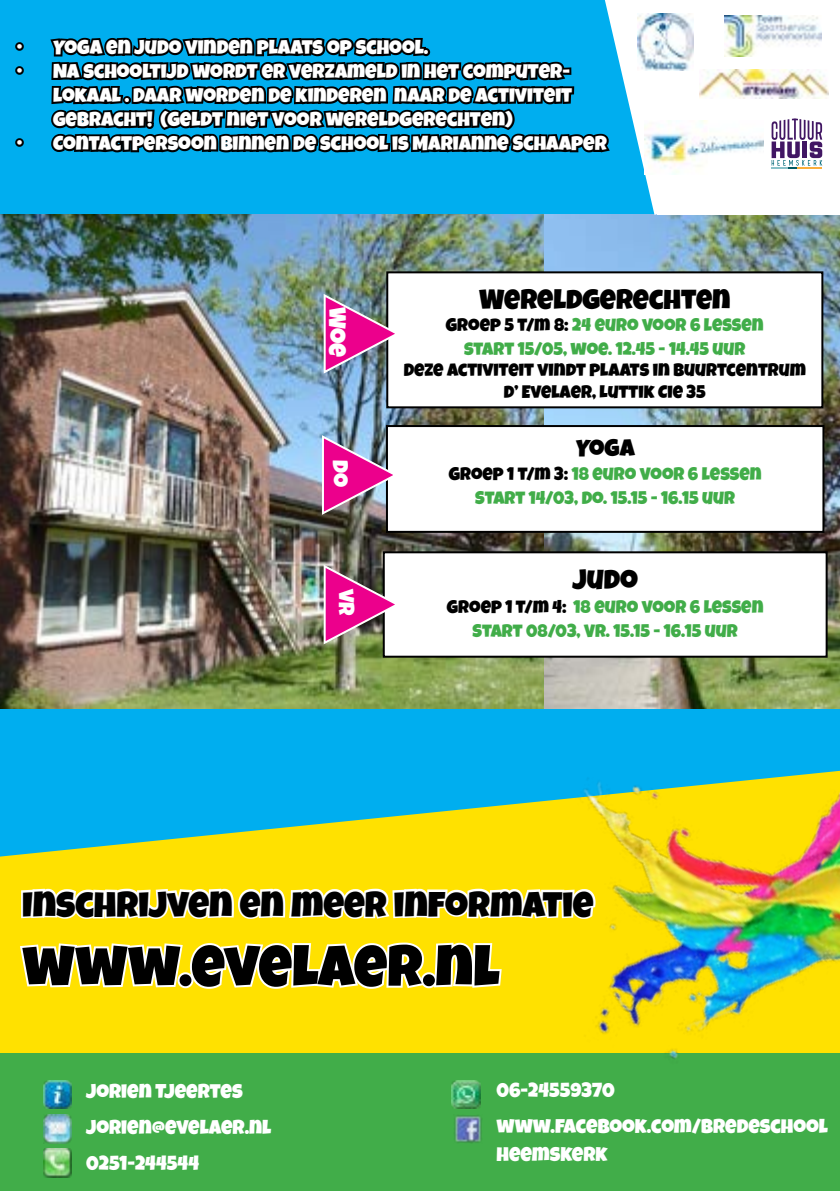
<style>
.page{position:relative;width:840px;height:1191px;background:#fff}
.page>*{position:absolute;margin:0;border:0;box-sizing:border-box;transform-origin:0 0}
.t1{font:58px "Luckiest Guy";color:#000}
.t2{font:36px "Luckiest Guy";color:#000}
.t3{font:28px "Luckiest Guy";color:#000}
.t4{font:24px "Luckiest Guy";color:#000}
.t5{font:24px "Luckiest Guy";color:#fff}
.t6{font:22px "Luckiest Guy";color:#fff}
.t7{font:20px/36px "Luckiest Guy";color:#fff}
.t8{font:18px/24px "Luckiest Guy";color:#41ad49;text-align:center}
.t9{font:18px/21.6px "Luckiest Guy";color:#000;text-align:center}
.s1{color:#000}
</style>
<div class="page">
<img style="left:0;top:214px;width:544px;height:495px">
<img style="left:544px;top:214px;width:295px;height:451px">
<div style="left:0;top:771px;width:432px;height:282px;background:#ffe100"></div>
<div style="left:0;top:1053px;width:839px;height:138px;background:#41ad49"></div>
<div style="left:383px;top:552px;width:443px;height:104px;background:#fff"></div>
<div style="left:382px;top:551px;width:445px;height:106px;border:2px solid #000"></div>
<div style="left:387px;top:426px;width:436px;height:106px;background:#fff"></div>
<div style="left:386px;top:425px;width:438px;height:108px;border:2px solid #000"></div>
<img style="left:321px;top:433px;width:72px;height:83px">
<img style="left:43px;top:1080px;width:29px;height:28px">
<img style="left:43px;top:1114px;width:29px;height:29px">
<img style="left:43px;top:1148px;width:29px;height:29px">
<img style="left:432px;top:665px;width:407px;height:478px">
<div style="left:0;top:0;width:839px;height:214px;background:#00aeef"></div>
<svg style="left:604px;top:0;width:235px;height:215px;fill:#fff"></svg>
<div style="left:387px;top:272px;width:434px;height:135px;background:#fff"></div>
<div style="left:386px;top:271px;width:436px;height:137px;border:2px solid #000"></div>
<img style="left:644px;top:121px;width:128px;height:53px">
<img style="left:637px;top:13px;width:56px;height:57px">
<img style="left:699px;top:69px;width:128px;height:30px">
<div style="left:764px;top:118px;width:64px;height:51px;background:#fff"></div>
<svg style="left:771px;top:118px;width:50px;height:51px"></svg>
<img style="left:723px;top:15px;width:98px;height:41px">
<svg style="left:15px;top:42px;width:9px;height:9px"></svg>
<svg style="left:15px;top:66px;width:9px;height:9px"></svg>
<svg style="left:15px;top:138px;width:9px;height:9px"></svg>
<svg style="left:50px;top:0;width:562px;height:155px"></svg>
<img style="left:19px;top:563px;width:578px;height:360px">
<svg style="left:18px;top:939px;width:485px;height:56px"></svg>
<img style="left:322px;top:292px;width:73px;height:83px">
<p class="t7" style="left:17px;top:30px;width:412px">• YOGA EN JUDO VINDEN PLAATS OP SCHOOL.</p>
<p class="t7" style="left:53px;top:60px;width:520px;line-height:24px;text-align:justify;text-indent:-36px">• NA SCHOOLTIJD WORDT ER VERZAMELD IN HET COMPUTER-LOKAAL . DAAR WORDEN DE KINDEREN NAAR DE ACTIVITEIT GEBRACHT! (GELDT NIET VOOR WERELDGERECHTEN)</p>
<p class="t7" style="left:17px;top:126px;width:591px">• CONTACTPERSOON BINNEN DE SCHOOL IS MARIANNE SCHAAPER</p>
<p class="t5" style="left:353px;top:306px;width:52px;rotate:90deg">WOE</p>
<p class="t6" style="left:355px;top:460px;width:28px;rotate:90deg">DO</p>
<p class="t6" style="left:360px;top:589px;width:28px;rotate:90deg">VR</p>
<h3 class="t3" style="left:479px;top:281px;width:253px">WERELDGERECHTEN</h3>
<p class="t8" style="left:445px;top:313px;width:319px"><span class="s1">GROEP 5 T/M 8:</span> 24 EURO VOOR 6 LESSEN<br>START 15/05, WOE. 12.45 - 14.45 UUR</p>
<p class="t9" style="left:403px;top:360px;width:403px">DEZE ACTIVITEIT VINDT PLAATS IN BUURTCENTRUM<br>D’ EVELAER, LUTTIK CIE 35</p>
<p class="t4" style="left:575px;top:432px;width:60px">YOGA</p>
<p class="t8" style="left:448px;top:462px;width:314px"><span class="s1">GROEP 1 T/M 3:</span> 18 EURO VOOR 6 LESSEN<br>START 14/03, DO. 15.15 - 16.15 UUR</p>
<h3 class="t3" style="left:572px;top:561px;width:67px">JUDO</h3>
<p class="t8" style="left:446px;top:595px;width:318px"><span class="s1">GROEP 1 T/M 4:</span> 18 EURO VOOR 6 LESSEN<br>START 08/03, VR. 15.15 - 16.15 UUR</p>
<h2 class="t2" style="left:22px;top:880px;width:573px">INSCHRIJVEN EN MEER INFORMATIE</h2>
<h1 class="t1" style="left:22px;top:928px;width:478px">WWW.EVELAER.NL</h1>
<p class="t7" style="left:86px;top:1073px;width:186px">JORIEN TJEERTES<br>JORIEN@EVELAER.NL<br>0251-244544</p>
<p class="t7" style="left:496px;top:1072px;width:333px">06-24559370<br>WWW.FACEBOOK.COM/BREDESCHOOL</p>
<p class="t7" style="left:496px;top:1136px;width:113px">HEEMSKERK</p>
</div>
